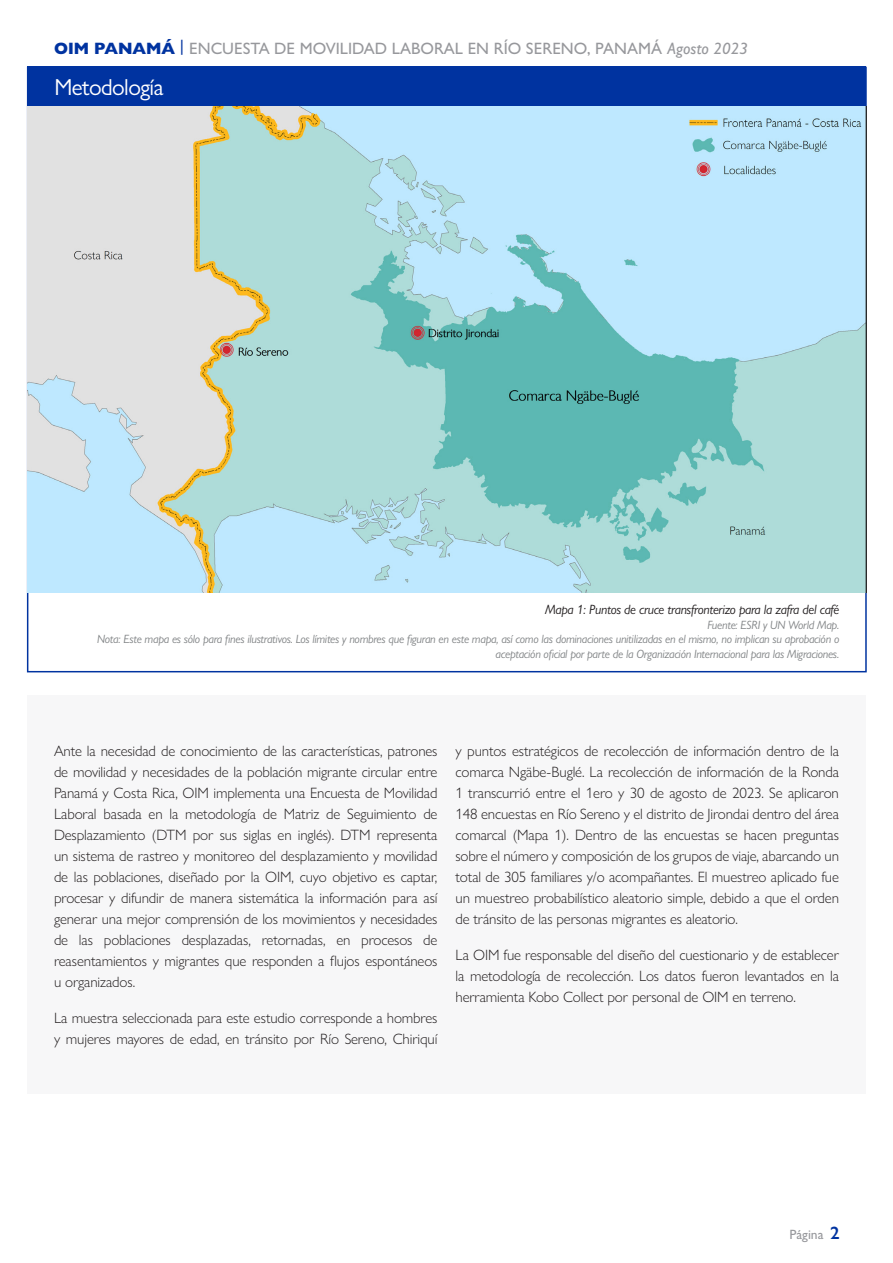
<style>
.page{position:relative;width:893px;height:1263px;background:#fff}
.page>*{position:absolute;margin:0;border:0;box-sizing:border-box;transform-origin:0 0}
.t1{font:23.25px "Gill Sans Nova";letter-spacing:-.025em;color:#fff}
.t2{font:500 16.5px "Gill Sans Nova";color:#97989c}
.t3{font:300 15px/21px "Gill Sans Nova";letter-spacing:-.01em;color:#231f20;text-align:justify}
.t4{font:italic 13.5px "Gill Sans Nova";letter-spacing:-.025em;color:#231f20}
.t5{font:500 13.5px "Gill Sans Nova";color:#97989c}
.t6{font:italic 12px/14.4px "Gill Sans Nova";letter-spacing:-.025em;color:#818486;text-align:right}
.s1{font-weight:800;color:#0033a0}
.s2{font-style:italic}
.s3{font-weight:600;font-size:18px;color:#0033a0}
</style>
<div class="page">
<div style="left:28px;top:67px;width:838px;height:39px;background:#0033a0"></div>
<div style="left:28px;top:695px;width:838px;height:398px;background:#f7f7f8"></div>
<img style="left:28px;top:106px;width:839px;height:487px">
<p class="t2" style="left:54px;top:38px;width:695px"><span class="s1">OIM PANAMÁ</span> <sup>|</sup> ENCUESTA DE MOVILIDAD LABORAL EN RÍO SERENO, PANAMÁ <span class="s2">Agosto 2023</span></p>
<p class="t1" style="left:54px;top:73px;width:111px">Metodología</p>
<p class="t4" style="left:545px;top:601px;width:296px">Mapa 1: Puntos de cruce transfronterizo para la zafra del café</p>
<p class="t6" style="left:707px;top:617px;width:133px">Fuente: ESRI y UN World Map.</p>
<p class="t6" style="left:97px;top:632px;width:744px">Nota: Este mapa es sólo para fines ilustrativos. Los límites y nombres que figuran en este mapa, así como las dominaciones unitilizadas en el mismo, no implican su aprobación o aceptación oficial por parte de la Organización Internacional para las Migraciones.</p>
<p class="t3" style="left:54px;top:740px;width:385px">Ante la necesidad de conocimiento de las características, patrones de movilidad y necesidades de la población migrante circular entre Panamá y Costa Rica, OIM implementa una Encuesta de Movilidad Laboral basada en la metodología de Matriz de Seguimiento de Desplazamiento (DTM por sus siglas en inglés). DTM representa un sistema de rastreo y monitoreo del desplazamiento y movilidad de las poblaciones, diseñado por la OIM, cuyo objetivo es captar, procesar y difundir de manera sistemática la información para así generar una mejor comprensión de los movimientos y necesidades de las poblaciones desplazadas, retornadas, en procesos de reasentamientos y migrantes que responden a flujos espontáneos u organizados.</p>
<p class="t3" style="left:54px;top:1007px;width:385px">La muestra seleccionada para este estudio corresponde a hombres y mujeres mayores de edad, en tránsito por Río Sereno, Chiriquí</p>
<p class="t3" style="left:455px;top:740px;width:385px">y puntos estratégicos de recolección de información dentro de la comarca Ngäbe-Buglé. La recolección de información de la Ronda 1 transcurrió entre el 1ero y 30 de agosto de 2023. Se aplicaron 148 encuestas en Río Sereno y el distrito de Jirondai dentro del área comarcal (Mapa 1). Dentro de las encuestas se hacen preguntas sobre el número y composición de los grupos de viaje, abarcando un total de 305 familiares y/o acompañantes. El muestreo aplicado fue un muestreo probabilístico aleatorio simple, debido a que el orden de tránsito de las personas migrantes es aleatorio.</p>
<p class="t3" style="left:455px;top:944px;width:385px">La OIM fue responsable del diseño del cuestionario y de establecer la metodología de recolección. Los datos fueron levantados en la herramienta Kobo Collect por personal de OIM en terreno.</p>
<p class="t5" style="left:790px;top:1226px;width:52px">Página <span class="s3">2</span></p>
</div>
